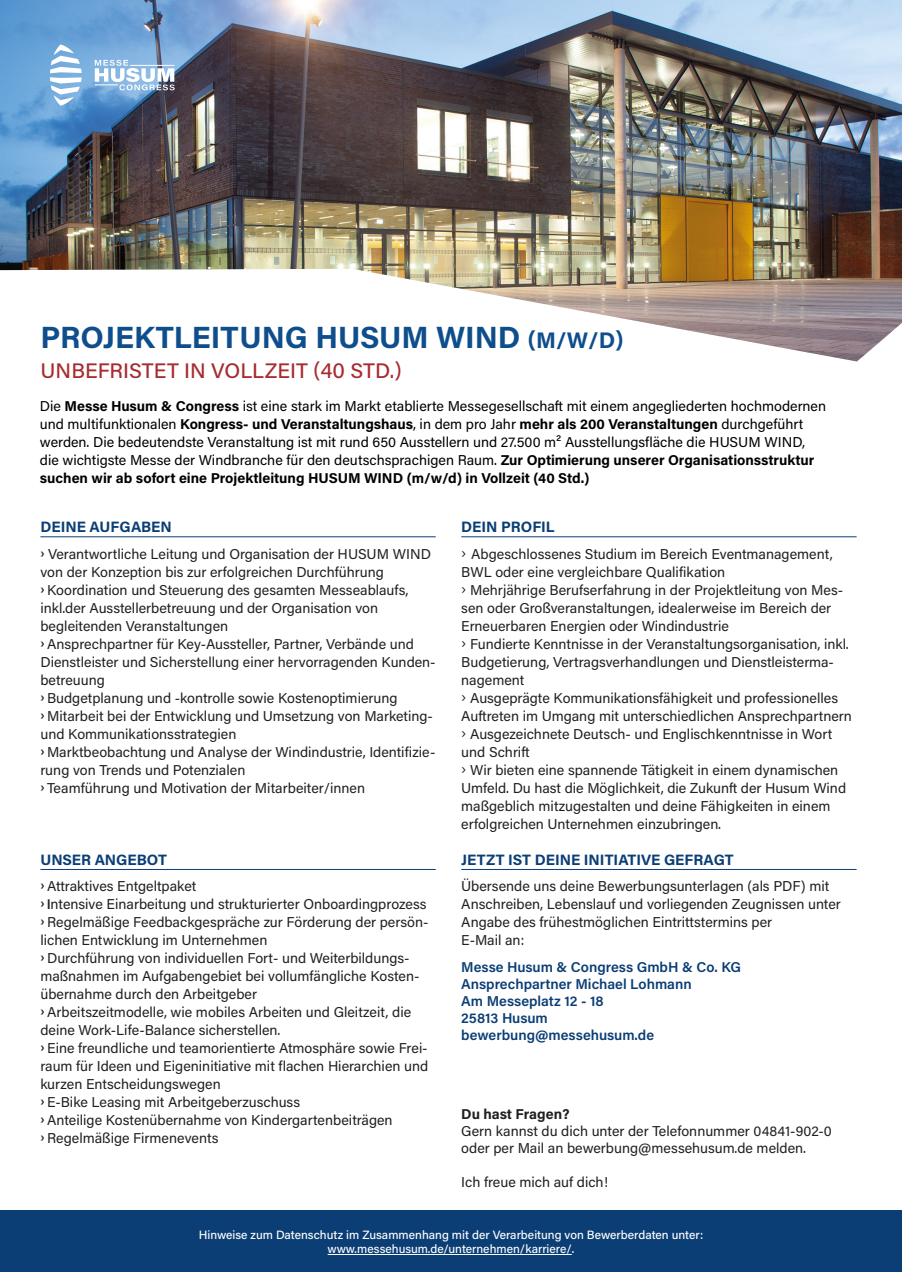
<style>
.page{position:relative;width:902px;height:1272px;background:#fff}
.page>*{position:absolute;margin:0;border:0;box-sizing:border-box;transform-origin:0 0}
.t1{font:700 30.75px "Acumin Pro";color:#0f4e8c}
.t2{font:500 21px "Acumin Pro";color:#a72b30}
.t3{font:700 15px "Acumin Pro";color:#0b3e75}
.t4{font:14.25px/18px "Acumin Pro";color:#231f20}
.t5{font:14.25px/18px "Acumin Pro";color:#000002}
.t6{font:600 14.25px/17.1px "Acumin Pro";color:#0b3e75}
.t7{font:700 14.25px "Acumin Pro";letter-spacing:-.005em;color:#231f20}
.t8{font:500 12px/14.4px "Acumin Pro";color:#fff;text-align:center}
.s1{font-size:22.5px}
.s2{font-weight:700}
.s3{font-family:"Acumin Pro Cond";font-weight:700}
</style>
<div class="page">
<hr style="left:40px;top:536px;width:395px;height:1px;background:#0b3e75">
<hr style="left:40px;top:869px;width:395px;height:1px;background:#0b3e75">
<hr style="left:461px;top:536px;width:395px;height:1px;background:#0b3e75">
<hr style="left:461px;top:869px;width:395px;height:1px;background:#0b3e75">
<div style="left:0;top:1210px;width:901px;height:61px;background:#0b3e75"></div>
<hr style="left:327px;top:1254px;width:244px;height:1px;background:#fff">
<img style="left:0;top:0;width:901px;height:361px">
<svg style="left:50px;top:44px;width:32px;height:62px"></svg>
<svg style="left:95px;top:60px;width:80px;height:30px"></svg>
<h1 class="t1" style="left:40px;top:316px;width:584px">PROJEKTLEITUNG HUSUM WIND <span class="s1">(M/W/D)</span></h1>
<h2 class="t2" style="left:40px;top:356px;width:362px">UNBEFRISTET IN VOLLZEIT (40 STD.)</h2>
<p class="t5" style="left:40px;top:397px;width:787px">Die <span class="s2">Messe Husum &amp; Congress</span> ist eine stark im Markt etablierte Messegesellschaft mit einem angegliederten hochmodernen und multifunktionalen <span class="s2">Kongress- und Veranstaltungshaus</span>, in dem pro Jahr <span class="s2">mehr als 200 Veranstaltungen</span> durchgeführt werden. Die bedeutendste Veranstaltung ist mit rund 650 Ausstellern und 27.500 m² Ausstellungsfläche die HUSUM WIND, die wichtigste Messe der Windbranche für den deutschsprachigen Raum. <span class="s2">Zur Optimierung unserer Organisationsstruktur suchen wir ab sofort eine Projektleitung HUSUM WIND (m/w/d) in Vollzeit (40 Std.)</span></p>
<p class="t3" style="left:40px;top:516px;width:133px">DEINE AUFGABEN</p>
<p class="t4" style="left:40px;top:544px;width:396px"><span class="s3">›</span> Verantwortliche Leitung und Organisation der HUSUM WIND von der Konzeption bis zur erfolgreichen Durchführung<br><span class="s3">›</span> Koordination und Steuerung des gesamten Messeablaufs, inkl.der Ausstellerbetreuung und der Organisation von begleitenden Veranstaltungen<br><span class="s3">›</span> Ansprechpartner für Key-Aussteller, Partner, Verbände und Dienstleister und Sicherstellung einer hervorragenden Kunden&shy;betreuung<br><span class="s3">›</span> Budgetplanung und -kontrolle sowie Kostenoptimierung<br><span class="s3">›</span> Mitarbeit bei der Entwicklung und Umsetzung von Marketing&shy;und Kommunikationsstrategien<br><span class="s3">›</span> Marktbeobachtung und Analyse der Windindustrie, Identifizie&shy;rung von Trends und Potenzialen<br><span class="s3">›</span> Teamführung und Motivation der Mitarbeiter/innen</p>
<p class="t3" style="left:461px;top:516px;width:95px">DEIN PROFIL</p>
<p class="t4" style="left:461px;top:544px;width:392px">› Abgeschlossenes Studium im Bereich Eventmanagement, BWL oder eine vergleichbare Qualifikation<br>› Mehrjährige Berufserfahrung in der Projektleitung von Mes&shy;sen oder Großveranstaltungen, idealerweise im Bereich der Erneuerbaren Energien oder Windindustrie<br>› Fundierte Kenntnisse in der Veranstaltungsorganisation, inkl.<br>Budgetierung, Vertragsverhandlungen und Dienstleisterma&shy;nagement<br>› Ausgeprägte Kommunikationsfähigkeit und professionelles Auftreten im Umgang mit unterschiedlichen Ansprechpartnern › Ausgezeichnete Deutsch- und Englischkenntnisse in Wort und Schrift<br>› Wir bieten eine spannende Tätigkeit in einem dynamischen Umfeld. Du hast die Möglichkeit, die Zukunft der Husum Wind maßgeblich mitzugestalten und deine Fähigkeiten in einem erfolgreichen Unternehmen einzubringen.</p>
<p class="t3" style="left:461px;top:849px;width:274px">JETZT IST DEINE INITIATIVE GEFRAGT</p>
<p class="t4" style="left:461px;top:876px;width:381px">Übersende uns deine Bewerbungsunterlagen (als PDF) mit Anschreiben, Lebenslauf und vorliegenden Zeugnissen unter Angabe des frühestmöglichen Eintrittstermins per<br>E-Mail an:</p>
<p class="t6" style="left:461px;top:957px;width:281px">Messe Husum &amp; Congress GmbH &amp; Co. KG<br>Ansprechpartner Michael Lohmann<br>Am Messeplatz 12 - 18<br>25813 Husum bewerbung@messehusum.de</p>
<p class="t3" style="left:40px;top:849px;width:128px">UNSER ANGEBOT</p>
<p class="t4" style="left:40px;top:876px;width:389px"><span class="s3">›</span> Attraktives Entgeltpaket<br><span class="s3">› I</span>ntensive Einarbeitung und strukturierter Onboardingprozess <span class="s3">›</span> Regelmäßige Feedbackgespräche zur Förderung der persön&shy;lichen Entwicklung im Unternehmen<br><span class="s3">›</span> Durchführung von individuellen Fort- und Weiterbildungs&shy;maßnahmen im Aufgabengebiet bei vollumfängliche Kosten&shy;übernahme durch den Arbeitgeber<br><span class="s3">›</span> Arbeitszeitmodelle, wie mobiles Arbeiten und Gleitzeit, die deine Work-Life-Balance sicherstellen.<br><span class="s3">›</span> Eine freundliche und teamorientierte Atmosphäre sowie Frei&shy;raum für Ideen und Eigeninitiative mit flachen Hierarchien und kurzen Entscheidungswegen<br><span class="s3">›</span> E-Bike Leasing mit Arbeitgeberzuschuss<br><span class="s3">›</span> Anteilige Kostenübernahme von Kindergartenbeiträgen<br><span class="s3">›</span> Regelmäßige Firmenevents</p>
<p class="t7" style="left:461px;top:1103px;width:110px">Du hast Fragen?</p>
<p class="t4" style="left:461px;top:1121px;width:372px;line-height:17.1px">Gern kannst du dich unter der Telefonnummer 04841-902-0 oder per Mail an bewerbung@messehusum.de melden.</p>
<p class="t4" style="left:461px;top:1172px;width:148px">Ich freue mich auf dich!</p>
<p class="t8" style="left:199px;top:1226px;width:506px">Hinweise zum Datenschutz im Zusammenhang mit der Verarbeitung von Bewerberdaten unter: www.messehusum.de/unternehmen/karriere/.</p>
</div>
